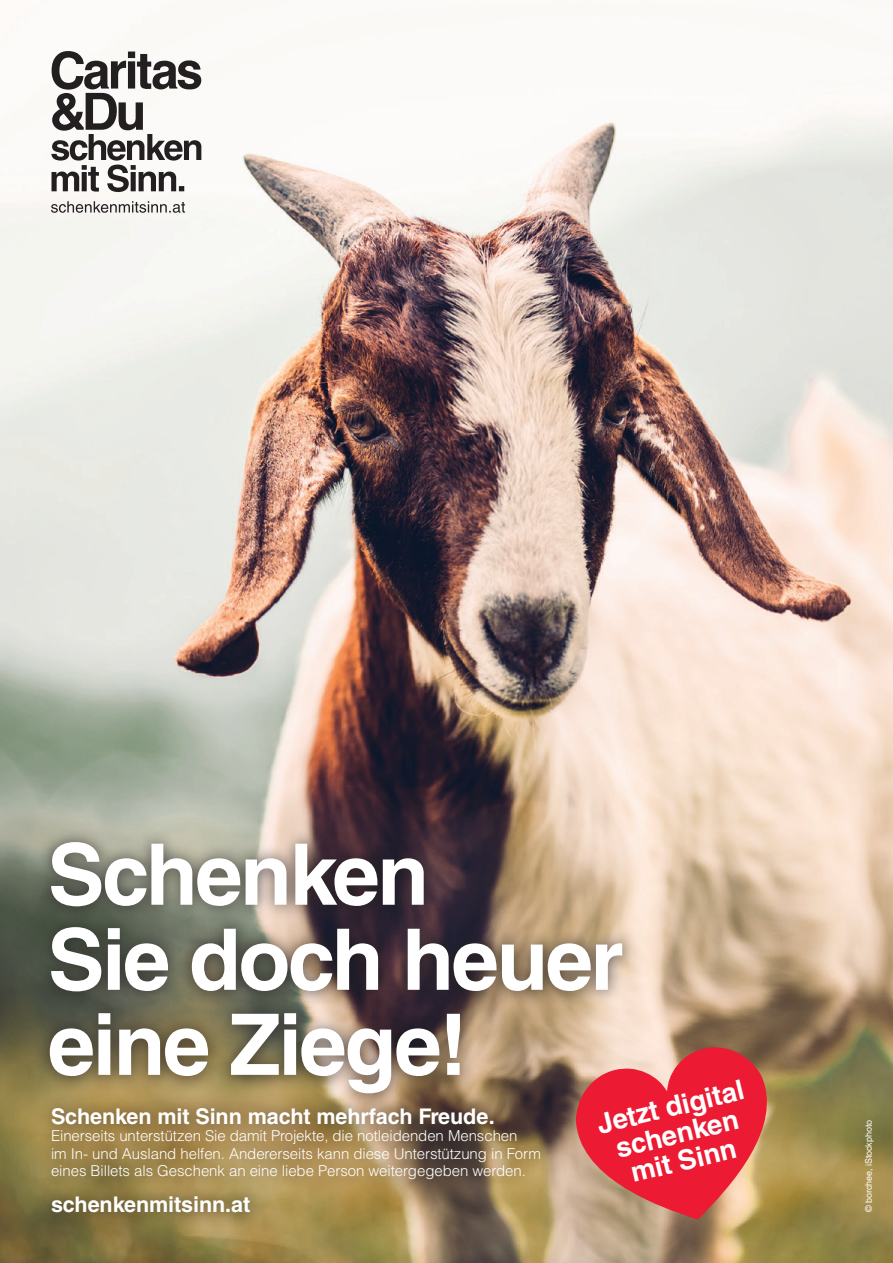
<style>
.page{position:relative;width:893px;height:1263px;background:#fff}
.page>*{position:absolute;margin:0;border:0;box-sizing:border-box;transform-origin:0 0}
.t1{font:700 85.05px/85.1px "Helvetica LT Std";letter-spacing:-.03em;color:#fff}
.t2{font:700 27.6px/27.6px "Helvetica LT Std";color:#fff;text-align:center}
.t3{font:700 21.6px "Helvetica LT Std";letter-spacing:-.005em;color:#fff}
.t4{font:300 15px/17.4px "Helvetica LT Std";letter-spacing:-.005em;color:#fff}
.t5{font:9px "Helvetica LT Std";letter-spacing:-.005em;color:#fff}
</style>
<div class="page">
<img style="left:0;top:9px;width:893px;height:1254px">
<div style="left:37px;top:1182px;width:227px;height:46px;background:#231f20;opacity:.75"></div>
<div style="left:37px;top:1093px;width:518px;height:101px;background:#231f20;opacity:.75"></div>
<div style="left:34px;top:826px;width:604px;height:283px;background:#231f20;opacity:.75"></div>
<svg style="left:576px;top:1047px;width:208px;height:172px;background:#de5051"></svg>
<svg style="left:51px;top:51px;width:150px;height:162px"></svg>
<h1 class="t1" style="left:48px;top:831px;width:577px">Schenken<br>Sie doch heuer eine Ziege!</h1>
<h2 class="t2" style="left:594px;top:1111px;width:152px;rotate:-14deg">Jetzt digital schenken mit Sinn</h2>
<h3 class="t3" style="left:51px;top:1103px;width:445px">Schenken mit Sinn macht mehrfach Freude.</h3>
<p class="t4" style="left:51px;top:1127px;width:491px">Einerseits unterstützen Sie damit Projekte, die notleidenden Menschen<br>im In- und Ausland helfen. Andererseits kann diese Unterstützung in Form eines Billets als Geschenk an eine liebe Person weitergegeben werden.</p>
<h3 class="t3" style="left:51px;top:1191px;width:201px">schenkenmitsinn.at</h3>
<p class="t5" style="left:863px;top:1212px;width:93px;rotate:-90deg">© borchee, iStockphoto</p>
</div>
